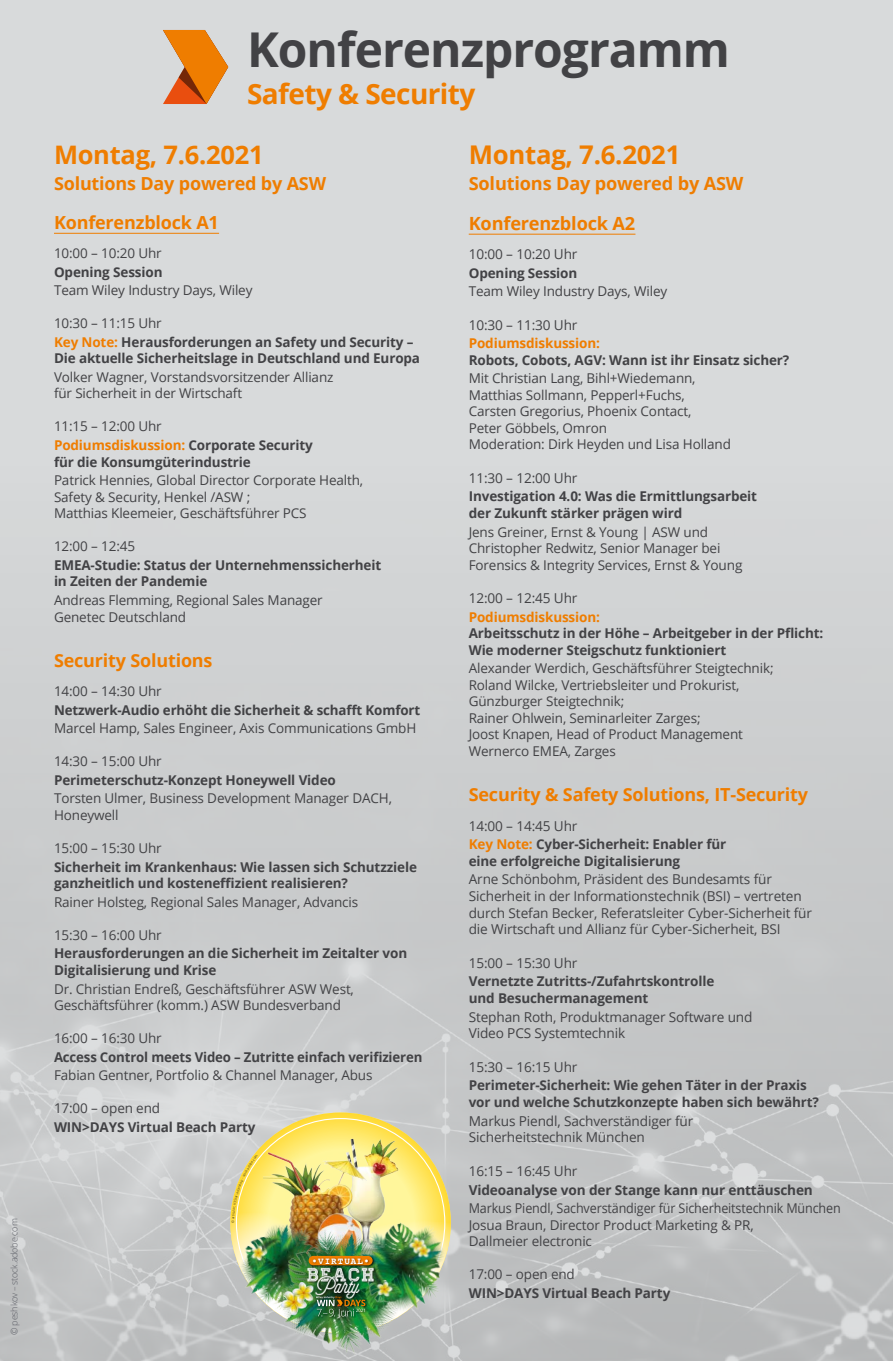
<style>
.page{position:relative;width:893px;height:1361px;background:#fff}
.page>*{position:absolute;margin:0;border:0;box-sizing:border-box;transform-origin:0 0}
.t1{font:700 48px "Open Sans";letter-spacing:-.02em;color:#424245}
.t2{font:700 28.05px "Open Sans";letter-spacing:-.02em;color:#ef7d00}
.t3{font:700 25.8px "Open Sans";letter-spacing:-.01em;color:#ef7d00}
.t4{font:700 25.5px "Open Sans";letter-spacing:-.01em;color:#ef7d00}
.t5{font:700 18.15px/39.2px "Open Sans";letter-spacing:-.01em;color:#ef7d00}
.t6{font:700 18px/38.7px "Open Sans";letter-spacing:-.01em;color:#ef7d00}
.t7{font:13.65px/16.6px "Open Sans";letter-spacing:-.01em;color:#424245}
.t8{font:700 13.65px "Open Sans";letter-spacing:-.01em;color:#424245}
.t9{font:13.5px/16.5px "Open Sans";letter-spacing:-.01em;color:#424245}
.t10{font:700 13.5px/16.5px "Open Sans";letter-spacing:-.01em;color:#424245}
.t11{font:13.5px/16.5px "Open Sans";letter-spacing:-.01em;color:#424245;scale:.93 1}
.t12{font:700 13.5px/18.6px "Open Sans";letter-spacing:-.01em;color:#ef7d00}
.t13{font:700 9.3px "Courier";letter-spacing:.1em;color:#fff}
.t14{font:300 9px "Open Sans";letter-spacing:-.02em;color:#5b5d65}
.t15{font:300 3.3px "Open Sans";color:#000}
.s1{font-weight:400}
.s2{color:#ef7d00}
.s3{font-weight:400;color:#424245}
.s4{color:#424245}
.s5{font-size:13.65px}
</style>
<div class="page">
<div style="left:0;top:0;width:893px;height:1361px;background:linear-gradient(to bottom,#dddfe0,#c0c2c2)"></div>
<svg style="left:163px;top:30px;width:65px;height:74px;background:#e0914a"></svg>
<hr style="left:54px;top:233px;width:165px;height:1px;background:#ef7d00">
<hr style="left:469px;top:234px;width:166px;height:1px;background:#ef7d00">
<svg style="left:230px;top:1112px;width:221px;height:221px;background:#fde360"></svg>
<img style="left:337px;top:1134px;width:65px;height:20px">
<img style="left:226px;top:1211px;width:4px;height:105px">
<img style="left:254px;top:1333px;width:177px;height:28px">
<img style="left:230px;top:1154px;width:221px;height:179px">
<p class="t14" style="left:8px;top:1335px;width:118px;rotate:-90deg">© peshkov – stock.adobe.com</p>
<h1 class="t1" style="left:247px;top:15px;width:484px">Konferenzprogramm</h1>
<h2 class="t2" style="left:247px;top:74px;width:230px">Safety &amp; Security</h2>
<h3 class="t4" style="left:54px;top:137px;width:211px">Montag, 7.6.2021</h3>
<h3 class="t6" style="left:54px;top:164px;width:274px">Solutions Day powered by ASW<br>Konferenzblock A1</h3>
<p class="t9" style="left:54px;top:244px;width:109px">10:00 – 10:20 Uhr</p>
<p class="t10" style="left:54px;top:263px;width:110px">Opening Session</p>
<p class="t9" style="left:54px;top:282px;width:200px">Team Wiley Industry Days, Wiley</p>
<p class="t10" style="left:54px;top:314px;width:361px;line-height:18.6px"><span class="s1">10:30 – 11:15 Uhr<br></span><span class="s2">Key Note:</span> Herausforderungen an Safety und Security –</p>
<p class="t10" style="left:54px;top:350px;width:368px">Die aktuelle Sicherheitslage in Deutschland und Europa</p>
<p class="t9" style="left:54px;top:368px;width:281px">Volker Wagner, Vorstandsvorsitzender Allianz für Sicherheit in der Wirtschaft</p>
<p class="t12" style="left:54px;top:417px;width:260px"><span class="s3">11:15 – 12:00 Uhr<br></span>Podiumsdiskussion: <span class="s4">Corporate Security</span></p>
<p class="t10" style="left:54px;top:453px;width:198px">für die Konsumgüterindustrie</p>
<p class="t9" style="left:54px;top:472px;width:311px">Patrick Hennies, Global Director Corporate Health,<br>Safety &amp; Security, Henkel /ASW ;<br>Matthias Kleemeier, Geschäftsführer PCS</p>
<p class="t9" style="left:54px;top:538px;width:83px">12:00 – 12:45</p>
<p class="t10" style="left:54px;top:556px;width:329px">EMEA-Studie: Status der Unternehmenssicherheit in Zeiten der Pandemie</p>
<p class="t9" style="left:54px;top:591px;width:270px">Andreas Flemming, Regional Sales Manager<br>Genetec Deutschland</p>
<h3 class="t6" style="left:54px;top:640px;width:160px">Security Solutions</h3>
<p class="t9" style="left:54px;top:682px;width:109px">14:00 – 14:30 Uhr</p>
<p class="t10" style="left:54px;top:701px;width:368px">Netzwerk-Audio erhöht die Sicherheit &amp; schafft Komfort</p>
<p class="t9" style="left:54px;top:720px;width:364px">Marcel Hamp, Sales Engineer, Axis Communications GmbH</p>
<p class="t9" style="left:54px;top:753px;width:109px">14:30 – 15:00 Uhr</p>
<p class="t10" style="left:54px;top:771px;width:283px">Perimeterschutz-Konzept Honeywell Video</p>
<p class="t9" style="left:54px;top:790px;width:340px">Torsten Ulmer, Business Development Manager DACH,<br>Honeywell</p>
<p class="t9" style="left:54px;top:839px;width:109px">15:00 – 15:30 Uhr</p>
<p class="t10" style="left:54px;top:858px;width:365px">Sicherheit im Krankenhaus: Wie lassen sich Schutzziele ganzheitlich und kosteneffizient realisieren?</p>
<p class="t9" style="left:54px;top:893px;width:306px">Rainer Holsteg, Regional Sales Manager, Advancis</p>
<p class="t9" style="left:54px;top:926px;width:109px">15:30 – 16:00 Uhr</p>
<p class="t10" style="left:54px;top:945px;width:355px">Herausforderungen an die Sicherheit im Zeitalter von<br>Digitalisierung und Krise</p>
<p class="t9" style="left:54px;top:980px;width:301px">Dr. Christian Endreß, Geschäftsführer ASW West,<br>Geschäftsführer (komm.) ASW Bundesverband</p>
<p class="t9" style="left:54px;top:1029px;width:109px">16:00 – 16:30 Uhr</p>
<p class="t10" style="left:54px;top:1048px;width:370px">Access Control meets Video – Zutritte einfach verifizieren</p>
<p class="t9" style="left:54px;top:1067px;width:320px">Fabian Gentner, Portfolio &amp; Channel Manager, Abus</p>
<p class="t9" style="left:54px;top:1100px;width:108px">17:00 – open end</p>
<p class="t10" style="left:54px;top:1118px;width:203px">WIN&gt;DAYS Virtual Beach Party</p>
<h3 class="t3" style="left:469px;top:137px;width:213px">Montag, 7.6.2021</h3>
<h3 class="t5" style="left:469px;top:164px;width:276px">Solutions Day powered by ASW<br>Konferenzblock A2</h3>
<p class="t7" style="left:469px;top:245px;width:110px">10:00 – 10:20 Uhr</p>
<p class="t10" style="left:469px;top:264px;width:110px">Opening Session</p>
<p class="t9" style="left:469px;top:283px;width:200px">Team Wiley Industry Days, Wiley</p>
<p class="t7" style="left:469px;top:316px;width:110px">10:30 – 11:30 Uhr</p>
<p class="t12" style="left:469px;top:334px;width:133px">Podiumsdiskussion:</p>
<p class="t10" style="left:469px;top:351px;width:322px">Robots, Cobots, AGV: Wann ist ihr Einsatz sicher?</p>
<p class="t9" style="left:469px;top:370px;width:264px">Mit Christian Lang, Bihl+Wiedemann, Matthias Sollmann, Pepperl+Fuchs, Carsten Gregorius, Phoenix Contact,<br>Peter Göbbels, Omron<br>Moderation: Dirk Heyden und Lisa Holland</p>
<p class="t7" style="left:469px;top:469px;width:110px">11:30 – 12:00 Uhr</p>
<p class="t10" style="left:469px;top:488px;width:290px">Investigation 4.0: Was die Ermittlungsarbeit der Zukunft stärker prägen wird</p>
<p class="t9" style="left:469px;top:523px;width:275px">Jens Greiner, Ernst &amp; Young | ASW und<br>Christopher Redwitz, Senior Manager bei<br>Forensics &amp; Integrity Services, <span class="s5">Ernst &amp; Young</span></p>
<p class="t7" style="left:469px;top:589px;width:110px">12:00 – 12:45 Uhr</p>
<p class="t12" style="left:469px;top:607px;width:133px">Podiumsdiskussion:</p>
<p class="t10" style="left:469px;top:625px;width:356px">Arbeitsschutz in der Höhe – Arbeitgeber in der Pflicht:<br>Wie moderner Steigschutz funktioniert</p>
<p class="t9" style="left:469px;top:660px;width:306px">Alexander Werdich, Geschäftsführer Steigtechnik; Roland Wilcke, Vertriebsleiter und Prokurist, Günzburger Steigtechnik;<br>Rainer Ohlwein, Seminarleiter Zarges;<br>Joost Knapen, Head of Product Management Wernerco EMEA, Zarges</p>
<h3 class="t6" style="left:469px;top:775px;width:341px">Security &amp; Safety Solutions, IT-Security</h3>
<p class="t7" style="left:469px;top:817px;width:110px">14:00 – 14:45 Uhr</p>
<p class="t10" style="left:469px;top:835px;width:259px"><span class="s2">Key Note:</span> Cyber-Sicherheit: Enabler für eine erfolgreiche Digitalisierung</p>
<p class="t7" style="left:469px;top:871px;width:345px">Arne Schönbohm, Präsident des Bundesamts für Sicherheit in der Informationstechnik (BSI) – vertreten durch Stefan Becker, Referatsleiter Cyber-Sicherheit für die Wirtschaft und Allianz für Cyber-Sicherheit, BSI</p>
<p class="t7" style="left:469px;top:954px;width:110px">15:00 – 15:30 Uhr</p>
<p class="t10" style="left:469px;top:973px;width:247px">Vernetzte Zutritts-/Zufahrtskontrolle und Besuchermanagement</p>
<p class="t7" style="left:469px;top:1008px;width:285px">Stephan Roth, Produktmanager Software und<br>Video PCS Systemtechnik</p>
<p class="t7" style="left:469px;top:1058px;width:110px">15:30 – 16:15 Uhr</p>
<p class="t10" style="left:469px;top:1077px;width:352px">Perimeter-Sicherheit: Wie gehen Täter in der Praxis vor und welche Schutzkonzepte haben sich bewährt?</p>
<p class="t7" style="left:469px;top:1112px;width:226px">Markus Piendl, Sachverständiger für<br>Sicherheitstechnik München</p>
<p class="t7" style="left:469px;top:1162px;width:110px">16:15 – 16:45 Uhr</p>
<p class="t8" style="left:469px;top:1180px;width:346px">Videoanalyse von der Stange kann nur enttäuschen</p>
<p class="t11" style="left:469px;top:1199px;width:402px">Markus Piendl, Sachverständiger für Sicherheitstechnik München<br>Josua Braun, Director Product Marketing &amp; PR,<br>Dallmeier electronic</p>
<p class="t9" style="left:469px;top:1265px;width:108px">17:00 – open end</p>
<p class="t10" style="left:469px;top:1284px;width:203px">WIN&gt;DAYS Virtual Beach Party</p>
<p class="t15" style="left:231px;top:1223px;width:4px;rotate:-90deg">©</p>
<p class="t13" style="left:312px;top:1253px;width:59px">•VIRTUAL•</p>
</div>
